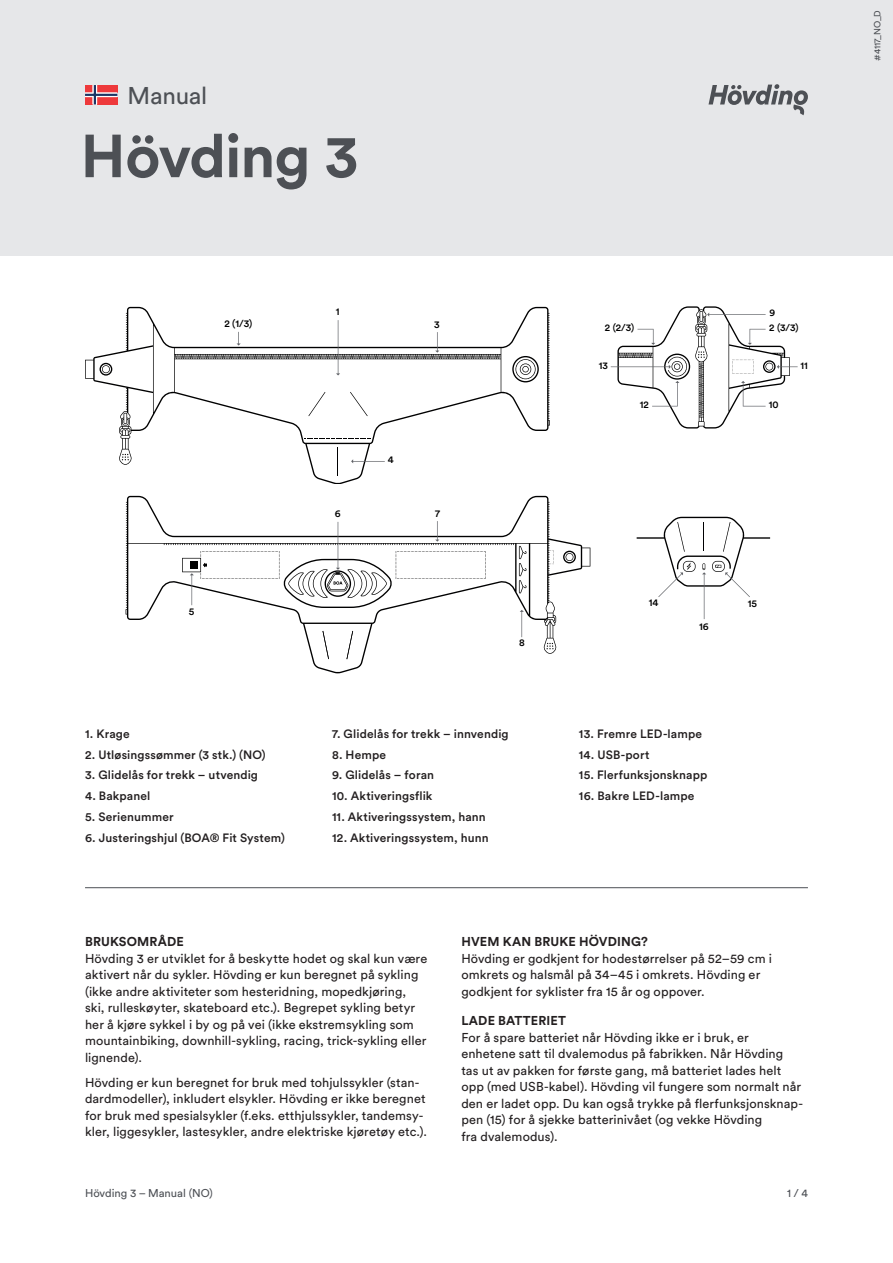
<style>
.page{position:relative;width:893px;height:1263px;background:#fff}
.page>*{position:absolute;margin:0;border:0;box-sizing:border-box;transform-origin:0 0}
.t1{font:700 60px "Circular Pro";letter-spacing:-.02em;color:#4d5055}
.t2{font:24px "Circular Pro";letter-spacing:-.01em;color:#4d5055}
.t3{font:12.75px/16.5px "Circular Pro";letter-spacing:.005em;color:#231f20}
.t4{font:700 12.75px "Circular Pro";letter-spacing:.01em;color:#231f20}
.t5{font:500 12px "Circular Pro";letter-spacing:.01em;color:#231f20}
.t6{font:11.25px "Circular Pro";color:#4d5055}
.t7{font:500 10.05px "Circular Std";color:#000001}
.t8{font:500 9.9px/14.9px "Circular Std";letter-spacing:.005em;color:#000001}
.t9{font:9px "Circular Pro";letter-spacing:-.01em;color:#4d5055}
</style>
<div class="page">
<svg style="left:85px;top:307px;width:465px;height:177px"></svg>
<svg style="left:337px;top:447px;width:1px;height:29px"></svg>
<svg style="left:304px;top:438px;width:67px;height:1px"></svg>
<svg style="left:512px;top:356px;width:27px;height:26px"></svg>
<svg style="left:100px;top:363px;width:12px;height:13px"></svg>
<svg style="left:122px;top:454px;width:7px;height:6px"></svg>
<svg style="left:308px;top:392px;width:17px;height:24px"></svg>
<svg style="left:350px;top:392px;width:18px;height:24px"></svg>
<svg style="left:351px;top:459px;width:34px;height:4px"></svg>
<svg style="left:336px;top:320px;width:4px;height:55px"></svg>
<svg style="left:237px;top:332px;width:4px;height:14px"></svg>
<svg style="left:435px;top:332px;width:4px;height:21px"></svg>
<svg style="left:126px;top:496px;width:464px;height:177px"></svg>
<svg style="left:563px;top:551px;width:13px;height:12px"></svg>
<svg style="left:323px;top:631px;width:30px;height:28px"></svg>
<svg style="left:550px;top:550px;width:4px;height:15px"></svg>
<svg style="left:519px;top:546px;width:7px;height:47px"></svg>
<svg style="left:546px;top:643px;width:7px;height:6px"></svg>
<svg style="left:520px;top:610px;width:4px;height:27px"></svg>
<svg style="left:182px;top:521px;width:304px;height:87px"></svg>
<svg style="left:611px;top:306px;width:187px;height:122px"></svg>
<svg style="left:637px;top:517px;width:133px;height:102px"></svg>
<div style="left:0;top:0;width:893px;height:255px;background:#e6e7e9"></div>
<svg style="left:708px;top:84px;width:100px;height:31px"></svg>
<hr style="left:85px;top:887px;width:723px;height:1px;background:#4d5055">
<svg style="left:85px;top:85px;width:32px;height:19px"></svg>
<h2 class="t2" style="left:128px;top:80px;width:81px">Manual</h2>
<h1 class="t1" style="left:81px;top:115px;width:279px">Hövding 3</h1>
<p class="t7" style="left:336px;top:305px;width:5px">1</p>
<p class="t7" style="left:224px;top:318px;width:30px">2 (1/3)</p>
<p class="t7" style="left:434px;top:318px;width:7px">3</p>
<p class="t7" style="left:189px;top:605px;width:7px">5</p>
<p class="t5" style="left:85px;top:725px;width:46px">1. Krage</p>
<p class="t5" style="left:85px;top:746px;width:182px">2. Utløsingssømmer (3 stk.) (NO)</p>
<p class="t5" style="left:85px;top:767px;width:174px">3. Glidelås for trekk – utvendig</p>
<p class="t5" style="left:85px;top:788px;width:67px">4. Bakpanel</p>
<p class="t5" style="left:85px;top:808px;width:90px">5. Serienummer</p>
<p class="t5" style="left:85px;top:829px;width:201px">6. Justeringshjul (BOA® Fit System)</p>
<p class="t7" style="left:388px;top:454px;width:7px">4</p>
<p class="t7" style="left:335px;top:507px;width:7px">6</p>
<p class="t7" style="left:435px;top:507px;width:6px">7</p>
<p class="t7" style="left:519px;top:636px;width:7px">8</p>
<p class="t5" style="left:332px;top:725px;width:178px">7. Glidelås for trekk – innvendig</p>
<p class="t5" style="left:332px;top:746px;width:56px">8. Hempe</p>
<p class="t5" style="left:332px;top:767px;width:104px">9. Glidelås – foran</p>
<p class="t5" style="left:332px;top:788px;width:102px">10. Aktiveringsflik</p>
<p class="t5" style="left:332px;top:808px;width:155px">11. Aktiveringssystem, hann</p>
<p class="t5" style="left:332px;top:829px;width:158px">12. Aktiveringssystem, hunn</p>
<p class="t8" style="left:605px;top:320px;width:31px">2 (2/3)</p>
<p class="t8" style="left:599px;top:358px;width:11px">13</p>
<p class="t8" style="left:640px;top:397px;width:11px">12</p>
<p class="t8" style="left:769px;top:305px;width:31px">9<br>2 (3/3)</p>
<p class="t8" style="left:769px;top:397px;width:11px">10</p>
<p class="t8" style="left:800px;top:358px;width:9px">11</p>
<p class="t7" style="left:649px;top:596px;width:11px">14</p>
<p class="t7" style="left:748px;top:597px;width:11px">15</p>
<p class="t7" style="left:699px;top:620px;width:11px">16</p>
<p class="t5" style="left:579px;top:725px;width:125px">13. Fremre LED-lampe</p>
<p class="t5" style="left:579px;top:746px;width:72px">14. USB-port</p>
<p class="t5" style="left:579px;top:767px;width:130px">15. Flerfunksjonsknapp</p>
<p class="t5" style="left:579px;top:788px;width:117px">16. Bakre LED-lampe</p>
<p class="t4" style="left:85px;top:933px;width:100px">BRUKSOMRÅDE</p>
<p class="t3" style="left:85px;top:950px;width:344px">Hövding 3 er utviklet for å beskytte hodet og skal kun være aktivert når du sykler. Hövding er kun beregnet på sykling (ikke andre aktiviteter som hesteridning, mopedkjøring, ski, rulleskøyter, skateboard etc.). Begrepet sykling betyr her å kjøre sykkel i by og på vei (ikke ekstremsykling som mountainbiking, downhill-sykling, racing, trick-sykling eller lignende).</p>
<p class="t3" style="left:85px;top:1074px;width:344px">Hövding er kun beregnet for bruk med tohjulssykler (stan&shy;dardmodeller), inkludert elsykler. Hövding er ikke beregnet for bruk med spesialsykler (f.eks. etthjulssykler, tandemsy&shy;kler, liggesykler, lastesykler, andre elektriske kjøretøy etc.).</p>
<p class="t4" style="left:461px;top:933px;width:188px">HVEM KAN BRUKE HÖVDING?</p>
<p class="t3" style="left:461px;top:950px;width:312px">Hövding er godkjent for hodestørrelser på 52–59 cm i omkrets og halsmål på 34–45 i omkrets. Hövding er godkjent for syklister fra 15 år og oppover.</p>
<p class="t4" style="left:461px;top:1012px;width:106px">LADE BATTERIET</p>
<p class="t3" style="left:461px;top:1028px;width:343px">For å spare batteriet når Hövding ikke er i bruk, er enhetene satt til dvalemodus på fabrikken. Når Hövding tas ut av pakken for første gang, må batteriet lades helt opp (med USB-kabel). Hövding vil fungere som normalt når den er ladet opp. Du kan også trykke på flerfunksjonsknap&shy;pen (15) for å sjekke batterinivået (og vekke Hövding<br>fra dvalemodus).</p>
<p class="t6" style="left:85px;top:1186px;width:129px">Hövding 3 – Manual (NO)</p>
<p class="t6" style="left:787px;top:1186px;width:22px">1 / 4</p>
<p class="t9" style="left:871px;top:61px;width:52px;rotate:-90deg">#4117_NO_D</p>
</div>
